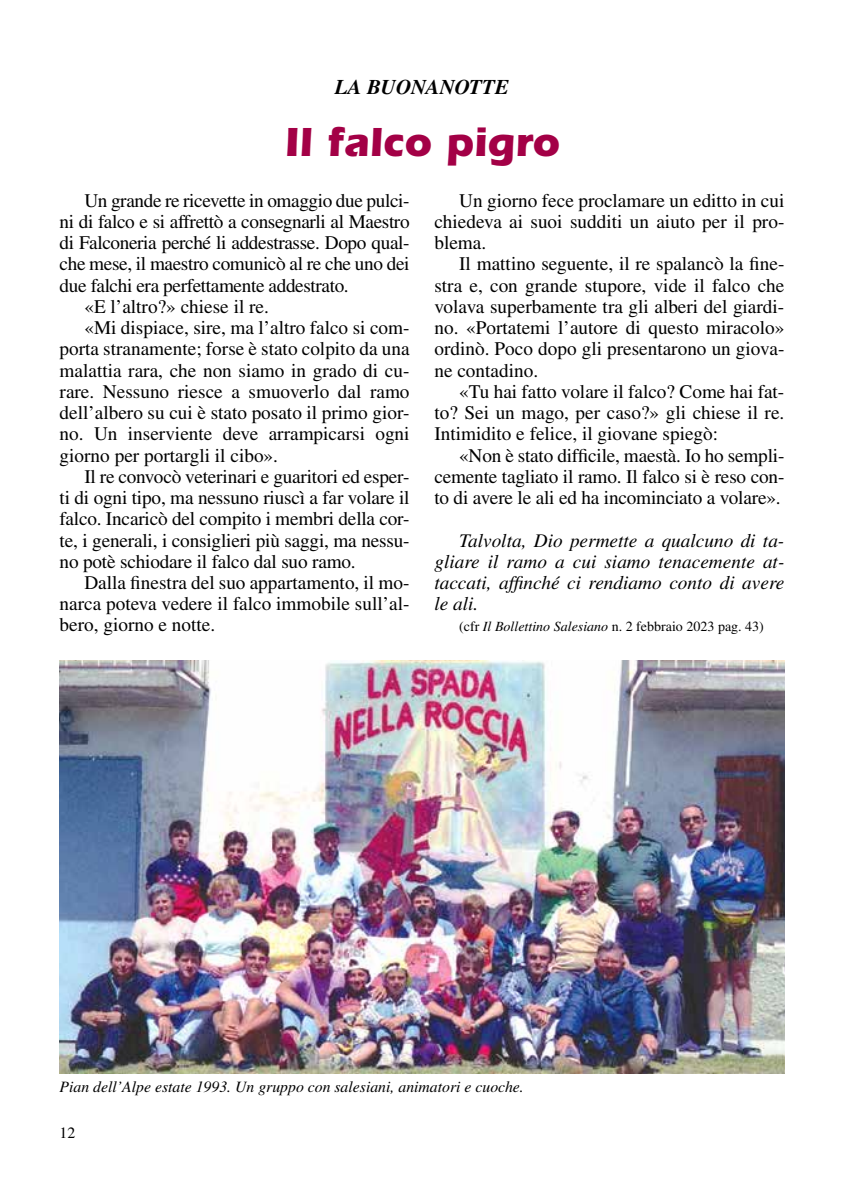
<style>
.page{position:relative;width:844px;height:1191px;background:#fff}
.page>*{position:absolute;margin:0;border:0;box-sizing:border-box;transform-origin:0 0}
.t1{font:700 42px "ITC Eras Std";color:#a30046}
.t2{font:italic 700 21px "Times LT Std";color:#000}
.t3{font:19.25px/21.2px "Times LT Std";color:#000;text-align:justify}
.t4{font:19.25px "Times LT Std";letter-spacing:-.02em;color:#000}
.t5{font:italic 19.25px/21.2px "Times LT Std";color:#000;text-align:justify}
.t6{font:italic 15.75px "Times LT Std";color:#000}
.t7{font:15.75px "Times LT Std";color:#000}
.t8{font:14px "Times LT Std";color:#000}
.s1{font-style:italic}
</style>
<div class="page">
<img style="left:60px;top:660px;width:724px;height:413px">
<p class="t2" style="left:335px;top:74px;width:175px">LA BUONANOTTE</p>
<h1 class="t1" style="left:284px;top:117px;width:276px">Il falco pigro</h1>
<p class="t4" style="left:84px;top:189px;width:326px">Un grande re ricevette in omaggio due pulci-</p>
<p class="t4" style="left:60px;top:211px;width:351px">ni di falco e si affrettò a consegnarli al Maestro</p>
<p class="t4" style="left:60px;top:232px;width:351px">di Falconeria perché li addestrasse. Dopo qual-</p>
<p class="t4" style="left:60px;top:253px;width:351px">che mese, il maestro comunicò al re che uno dei</p>
<p class="t4" style="left:60px;top:274px;width:290px">due falchi era perfettamente addestrato.</p>
<p class="t3" style="left:84px;top:296px;width:186px">«E l’altro?» chiese il re.</p>
<p class="t3" style="left:84px;top:317px;width:326px">«Mi dispiace, sire, ma l’altro falco si com-</p>
<p class="t3" style="left:60px;top:338px;width:351px">porta stranamente; forse è stato colpito da una</p>
<p class="t3" style="left:60px;top:359px;width:351px">malattia rara, che non siamo in grado di cu-</p>
<p class="t3" style="left:60px;top:381px;width:351px">rare. Nessuno riesce a smuoverlo dal ramo</p>
<p class="t3" style="left:60px;top:402px;width:351px">dell’albero su cui è stato posato il primo gior-</p>
<p class="t3" style="left:60px;top:423px;width:351px">no. Un inserviente deve arrampicarsi ogni</p>
<p class="t3" style="left:60px;top:444px;width:220px">giorno per portargli il cibo».</p>
<p class="t3" style="left:84px;top:465px;width:326px">Il re convocò veterinari e guaritori ed esper-</p>
<p class="t3" style="left:60px;top:487px;width:351px">ti di ogni tipo, ma nessuno riuscì a far volare il</p>
<p class="t3" style="left:60px;top:508px;width:351px">falco. Incaricò del compito i membri della cor-</p>
<p class="t3" style="left:60px;top:529px;width:351px">te, i generali, i consiglieri più saggi, ma nessu-</p>
<p class="t3" style="left:60px;top:550px;width:297px">no potè schiodare il falco dal suo ramo.</p>
<p class="t3" style="left:84px;top:572px;width:326px">Dalla finestra del suo appartamento, il mo-</p>
<p class="t3" style="left:60px;top:593px;width:351px">narca poteva vedere il falco immobile sull’al-</p>
<p class="t3" style="left:60px;top:614px;width:157px">bero, giorno e notte.</p>
<p class="t3" style="left:434px;top:190px;width:351px;text-indent:25px">Un giorno fece proclamare un editto in cui chiedeva ai suoi sudditi un aiuto per il pro&shy;blema.</p>
<p class="t3" style="left:434px;top:253px;width:351px;text-indent:25px">Il mattino seguente, il re spalancò la fine&shy;stra e, con grande stupore, vide il falco che volava superbamente tra gli alberi del giardi&shy;no. «Portatemi l’autore di questo miracolo» ordinò. Poco dopo gli presentarono un giova&shy;ne contadino.</p>
<p class="t3" style="left:434px;top:381px;width:351px;text-indent:25px">«Tu hai fatto volare il falco? Come hai fat&shy;to? Sei un mago, per caso?» gli chiese il re.<br>Intimidito e felice, il giovane spiegò:</p>
<p class="t3" style="left:434px;top:444px;width:351px;text-indent:25px">«Non è stato difficile, maestà. Io ho sempli&shy;cemente tagliato il ramo. Il falco si è reso con&shy;to di avere le ali ed ha incominciato a volare».</p>
<p class="t5" style="left:434px;top:529px;width:351px;text-indent:25px">Talvolta, Dio permette a qualcuno di ta&shy;gliare il ramo a cui siamo tenacemente at&shy;taccati, affinché ci rendiamo conto di avere le ali.</p>
<p class="t8" style="left:459px;top:619px;width:306px">(cfr <span class="s1">Il Bollettino Salesiano</span> n. 2 febbraio 2023 pag. 43)</p>
<p class="t6" style="left:60px;top:1077px;width:465px">Pian dell’Alpe estate 1993. Un gruppo con salesiani, animatori e cuoche.</p>
<p class="t7" style="left:60px;top:1123px;width:17px">12</p>
</div>
